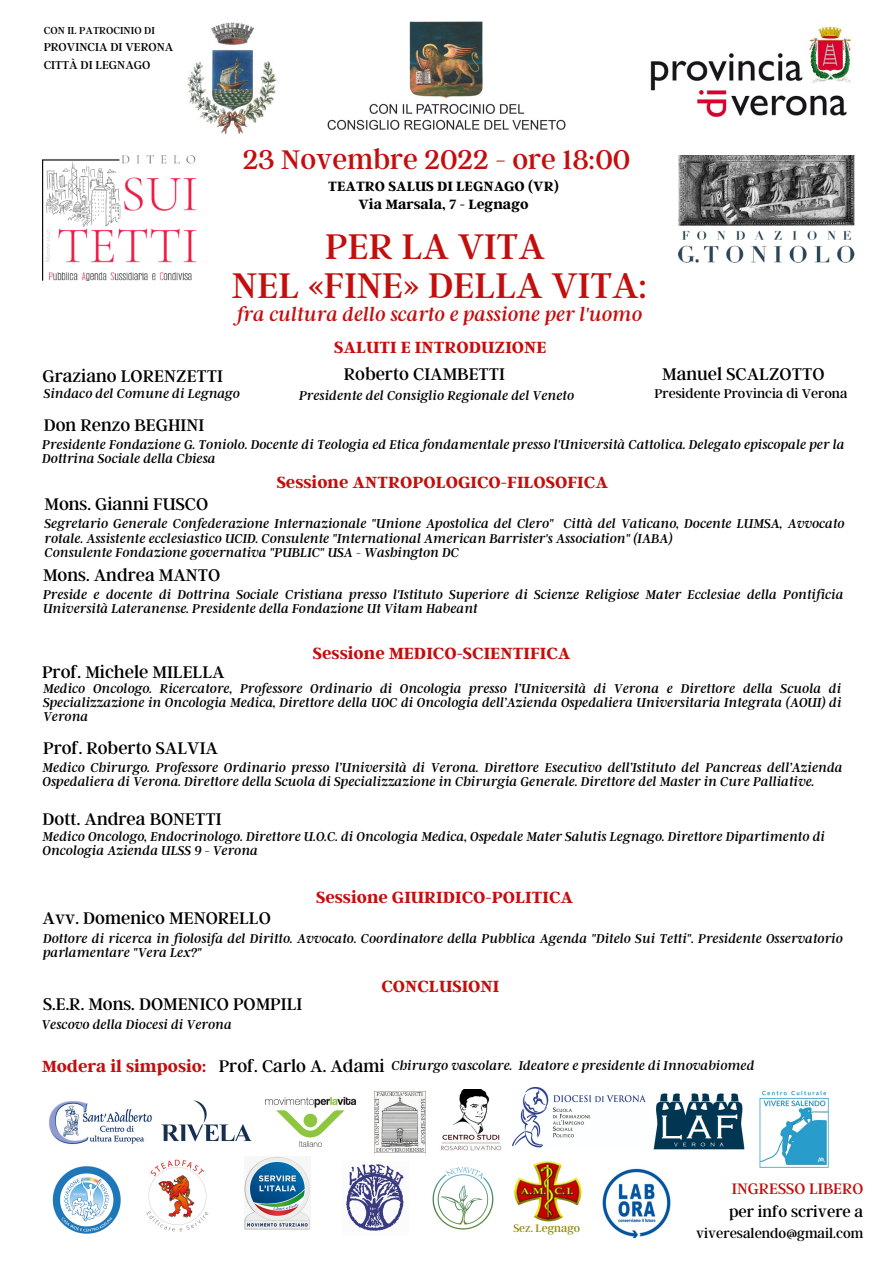
<style>
.page{position:relative;width:893px;height:1263px;background:#fff}
.page>*{position:absolute;margin:0;border:0;box-sizing:border-box;transform-origin:0 0}
.t1{font:39.75px/39.4px "Argent CF";color:#c40e0e;text-align:center}
.t2{font:30px "Argent CF";color:#c40e0e}
.t3{font:italic 21px "Argent CF";color:#c40e0e}
.t4{font:18.75px "Argent CF";color:#000}
.t5{font:700 18px "Argent CF";color:#c40e0e}
.t6{font:16.88px "Argent CF";color:#000}
.t7{font:16.88px "Argent CF";color:#c40e0e}
.t8{font:700 15px/18px "Argent CF";color:#000;text-align:center}
.t9{font:14.62px "Argent CF";color:#000}
.t10{font:italic 14.25px/14.1px "Argent CF";color:#000}
.t11{font:14.25px "Argent CF";color:#000}
.t12{font:12.75px/17.4px "Argent CF";color:#000}
.t13{font:12px "Argent CF";color:#948a09}
.t14{font:11.25px "Argent CF";color:#000}
</style>
<div class="page">
<img style="left:759px;top:1090px;width:70px;height:77px">
<img style="left:43px;top:155px;width:152px;height:126px">
<img style="left:678px;top:155px;width:177px;height:108px">
<img style="left:374px;top:1091px;width:52px;height:61px">
<img style="left:52px;top:1166px;width:69px;height:68px">
<img style="left:49px;top:1101px;width:103px;height:44px">
<img style="left:602px;top:1168px;width:69px;height:69px">
<img style="left:146px;top:1159px;width:63px;height:73px">
<img style="left:161px;top:1100px;width:91px;height:42px">
<img style="left:346px;top:1164px;width:58px;height:67px">
<img style="left:512px;top:1088px;width:134px;height:60px">
<img style="left:265px;top:1096px;width:92px;height:51px">
<img style="left:432px;top:1167px;width:62px;height:63px">
<img style="left:244px;top:1156px;width:66px;height:74px">
<img style="left:187px;top:22px;width:90px;height:112px">
<img style="left:514px;top:1160px;width:68px;height:62px">
<img style="left:441px;top:1089px;width:61px;height:62px">
<img style="left:653px;top:1093px;width:92px;height:57px">
<img style="left:650px;top:26px;width:202px;height:92px">
<img style="left:327px;top:21px;width:239px;height:109px">
<p class="t14" style="left:44px;top:23px;width:113px">CON IL PATROCINIO DI</p>
<p class="t12" style="left:44px;top:38px;width:131px">PROVINCIA DI VERONA<br>CITTÀ DI LEGNAGO</p>
<h2 class="t2" style="left:243px;top:140px;width:389px">23 Novembre 2022 - ore 18:00</h2>
<p class="t8" style="left:328px;top:176px;width:232px">TEATRO SALUS DI LEGNAGO (VR)<br>Via Marsala, 7 - Legnago</p>
<h1 class="t1" style="left:232px;top:224px;width:417px">PER LA VITA<br>NEL «FINE» DELLA VITA:</h1>
<h3 class="t3" style="left:237px;top:301px;width:407px">fra cultura dello scarto e passione per l'uomo</h3>
<p class="t5" style="left:334px;top:335px;width:214px">SALUTI E INTRODUZIONE</p>
<h3 class="t4" style="left:43px;top:364px;width:182px">Graziano LORENZETTI</h3>
<p class="t10" style="left:44px;top:386px;width:198px">Sindaco del Comune di Legnago</p>
<h3 class="t4" style="left:344px;top:362px;width:163px">Roberto CIAMBETTI</h3>
<h3 class="t4" style="left:662px;top:362px;width:164px">Manuel SCALZOTTO</h3>
<p class="t10" style="left:299px;top:388px;width:277px">Presidente del Consiglio Regionale del Veneto</p>
<p class="t11" style="left:654px;top:384px;width:194px">Presidente Provincia di Verona</p>
<h3 class="t4" style="left:44px;top:412px;width:162px">Don Renzo BEGHINI</h3>
<p class="t10" style="left:42px;top:436px;width:804px">Presidente Fondazione G. Toniolo. Docente di Teologia ed Etica fondamentale presso l'Università Cattolica. Delegato episcopale per la<br>Dottrina Sociale della Chiesa</p>
<p class="t5" style="left:277px;top:471px;width:333px">Sessione ANTROPOLOGICO-FILOSOFICA</p>
<h3 class="t4" style="left:45px;top:492px;width:165px">Mons. Gianni FUSCO</h3>
<p class="t10" style="left:45px;top:516px;width:801px">Segretario Generale Confederazione Internazionale "Unione Apostolica del Clero" Città del Vaticano, Docente LUMSA, Avvocato rotale. Assistente ecclesiastico UCID. Consulente "International American Barrister's Association" (IABA)<br>Consulente Fondazione governativa "PUBLIC" USA - Washington DC</p>
<h3 class="t4" style="left:43px;top:563px;width:179px">Mons. Andrea MANTO</h3>
<p class="t10" style="left:43px;top:586px;width:802px">Preside e docente di Dottrina Sociale Cristiana presso l'Istituto Superiore di Scienze Religiose Mater Ecclesiae della Pontificia<br>Università Lateranense. Presidente della Fondazione Ut Vitam Habeant</p>
<p class="t5" style="left:313px;top:641px;width:259px">Sessione MEDICO-SCIENTIFICA</p>
<h3 class="t4" style="left:42px;top:660px;width:184px">Prof. Michele MILELLA</h3>
<p class="t10" style="left:43px;top:681px;width:800px;text-align:justify">Medico Oncologo. Ricercatore, Professore Ordinario di Oncologia presso l’Università di Verona e Direttore della Scuola di Specializzazione in Oncologia Medica, Direttore della UOC di Oncologia dell’Azienda Ospedaliera Universitaria Integrata (AOUI) di Verona</p>
<h3 class="t4" style="left:43px;top:736px;width:176px">Prof. Roberto SALVIA</h3>
<p class="t10" style="left:43px;top:759px;width:801px">Medico Chirurgo. Professore Ordinario presso l’Università di Verona. Direttore Esecutivo dell’Istituto del Pancreas dell’Azienda<br>Ospedaliera di Verona. Direttore della Scuola di Specializzazione in Chirurgia Generale. Direttore del Master in Cure Palliative.</p>
<h3 class="t4" style="left:43px;top:807px;width:180px">Dott. Andrea BONETTI</h3>
<p class="t10" style="left:43px;top:828px;width:784px">Medico Oncologo, Endocrinologo. Direttore U.O.C. di Oncologia Medica, Ospedale Mater Salutis Legnago. Direttore Dipartimento di<br>Oncologia Azienda ULSS 9 - Verona</p>
<p class="t5" style="left:316px;top:885px;width:258px">Sessione GIURIDICO-POLITICA</p>
<h3 class="t4" style="left:43px;top:906px;width:230px">Avv. Domenico MENORELLO</h3>
<p class="t10" style="left:43px;top:930px;width:801px">Dottore di ricerca in fiolosifa del Diritto. Avvocato. Coordinatore della Pubblica Agenda "Ditelo Sui Tetti". Presidente Osservatorio parlamentare "Vera Lex?"</p>
<p class="t5" style="left:381px;top:975px;width:120px">CONCLUSIONI</p>
<h3 class="t4" style="left:43px;top:992px;width:261px">S.E.R. Mons. DOMENICO POMPILI</h3>
<p class="t10" style="left:41px;top:1016px;width:192px">Vescovo della Diocesi di Verona</p>
<h3 class="t4" style="left:219px;top:1054px;width:167px">Prof. Carlo A. Adami</h3>
<p class="t5" style="left:42px;top:1054px;width:166px">Modera il simposio:</p>
<p class="t10" style="left:391px;top:1057px;width:364px">Chirurgo vascolare. Ideatore e presidente di Innovabiomed</p>
<p class="t13" style="left:513px;top:1221px;width:68px">Sez. Legnago</p>
<p class="t7" style="left:732px;top:1177px;width:133px">INGRESSO LIBERO</p>
<p class="t6" style="left:729px;top:1200px;width:136px">per info scrivere a</p>
<p class="t9" style="left:696px;top:1223px;width:168px">viveresalendo@gmail.com</p>
</div>
